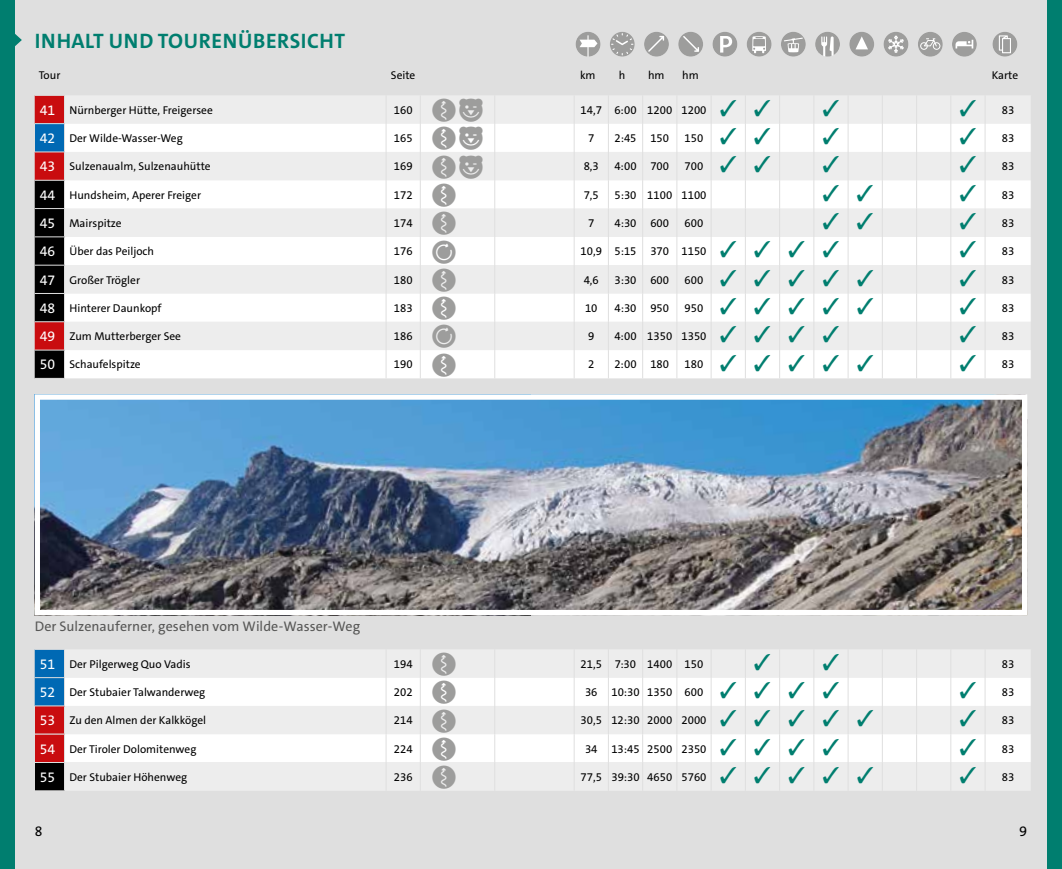
<style>
.page{position:relative;width:1062px;height:869px;background:#fff}
.page>*{position:absolute;margin:0;border:0;box-sizing:border-box;transform-origin:0 0}
.t1{font:23.1px "kompass wanderfuehrer icons";color:#9d9d9c}
.t2{font:700 21px "The Sans C4 s";letter-spacing:.025em;color:#007e6f}
.t3{font:14px "The Sans C4 s";letter-spacing:.005em;color:#575756}
.t4{font:14px "The Sans C4 s";color:#000}
.t5{font:11.38px "The Sans C4 s";color:#000}
.s1{font-size:14px;color:#fff}
.s2{color:#007e6f}
</style>
<div class="page">
<div style="left:0;top:0;width:531px;height:868px;background:#dfdfdf"></div>
<svg style="left:15px;top:34px;width:7px;height:12px"></svg>
<div style="left:0;top:0;width:15px;height:868px;background:#007e6f"></div>
<div style="left:65px;top:96px;width:466px;height:28px;background:#ededed"></div>
<svg style="left:65px;top:124px;width:466px;height:254px;fill:#fff"></svg>
<svg style="left:35px;top:95px;width:30px;height:283px;background:#42151d"></svg>
<svg style="left:385px;top:96px;width:1px;height:282px"></svg>
<svg style="left:420px;top:96px;width:1px;height:282px"></svg>
<svg style="left:494px;top:96px;width:1px;height:282px"></svg>
<img style="left:35px;top:394px;width:496px;height:221px">
<div style="left:531px;top:0;width:531px;height:868px;background:#dfdfdf"></div>
<div style="left:1047px;top:0;width:15px;height:868px;background:#007e6f"></div>
<div style="left:531px;top:96px;width:499px;height:28px;background:#ededed"></div>
<svg style="left:531px;top:124px;width:499px;height:254px;fill:#fff"></svg>
<svg style="left:574px;top:96px;width:1px;height:282px"></svg>
<svg style="left:608px;top:96px;width:1px;height:282px"></svg>
<svg style="left:642px;top:96px;width:1px;height:282px"></svg>
<svg style="left:676px;top:96px;width:1px;height:282px"></svg>
<svg style="left:710px;top:96px;width:1px;height:282px"></svg>
<svg style="left:745px;top:96px;width:1px;height:282px"></svg>
<svg style="left:779px;top:96px;width:1px;height:282px"></svg>
<svg style="left:813px;top:96px;width:1px;height:282px"></svg>
<svg style="left:882px;top:96px;width:1px;height:282px"></svg>
<svg style="left:916px;top:96px;width:1px;height:282px"></svg>
<svg style="left:950px;top:96px;width:1px;height:282px"></svg>
<svg style="left:984px;top:96px;width:1px;height:282px"></svg>
<svg style="left:1030px;top:123px;width:1px;height:255px"></svg>
<img style="left:531px;top:394px;width:496px;height:221px">
<svg style="left:992px;top:32px;width:25px;height:25px"></svg>
<svg style="left:952px;top:32px;width:24px;height:25px"></svg>
<svg style="left:918px;top:32px;width:24px;height:25px"></svg>
<svg style="left:883px;top:32px;width:25px;height:25px"></svg>
<svg style="left:849px;top:32px;width:25px;height:25px"></svg>
<svg style="left:815px;top:32px;width:25px;height:25px"></svg>
<svg style="left:781px;top:32px;width:24px;height:25px"></svg>
<svg style="left:746px;top:32px;width:25px;height:25px"></svg>
<svg style="left:712px;top:32px;width:25px;height:25px"></svg>
<svg style="left:678px;top:32px;width:25px;height:25px"></svg>
<svg style="left:644px;top:32px;width:25px;height:25px"></svg>
<svg style="left:610px;top:32px;width:24px;height:25px"></svg>
<svg style="left:575px;top:32px;width:25px;height:25px"></svg>
<svg style="left:432px;top:98px;width:23px;height:108px"></svg>
<svg style="left:432px;top:212px;width:23px;height:164px"></svg>
<svg style="left:823px;top:96px;width:50px;height:282px"></svg>
<svg style="left:35px;top:649px;width:996px;height:141px"></svg>
<h2 class="t2" style="left:35px;top:27px;width:312px">INHALT UND TOURENÜBERSICHT</h2>
<p class="t5" style="left:39px;top:68px;width:23px">Tour</p>
<p class="t5" style="left:391px;top:68px;width:26px">Seite</p>
<p class="t5" style="left:580px;top:68px;width:17px">km</p>
<p class="t5" style="left:619px;top:68px;width:8px">h</p>
<p class="t5" style="left:648px;top:68px;width:18px">hm</p>
<p class="t5" style="left:682px;top:68px;width:18px">hm</p>
<p class="t5" style="left:991px;top:68px;width:28px">Karte</p>
<p class="t5" style="left:40px;top:102px;width:175px"><span class="s1">41</span> Nürnberger Hütte, Freigersee</p>
<p class="t5" style="left:394px;top:102px;width:20px">160</p>
<h1 class="t1" style="left:459px;top:99px;width:25px">●</h1>
<p class="t5" style="left:580px;top:102px;width:192px">14,7 6:00 1200 1200 <span class="s2">✓</span> <span class="s2">✓</span></p>
<p class="t5" style="left:959px;top:102px;width:57px"><span class="s2">✓</span> 83</p>
<p class="t5" style="left:40px;top:131px;width:145px"><span class="s1">42</span> Der Wilde-Wasser-Weg</p>
<p class="t5" style="left:394px;top:131px;width:20px">165</p>
<h1 class="t1" style="left:459px;top:127px;width:25px">●</h1>
<p class="t5" style="left:588px;top:131px;width:8px">7</p>
<p class="t5" style="left:614px;top:131px;width:56px">2:45 150</p>
<p class="t5" style="left:684px;top:131px;width:88px">150 <span class="s2">✓</span> <span class="s2">✓</span></p>
<p class="t5" style="left:959px;top:131px;width:57px"><span class="s2">✓</span> 83</p>
<p class="t5" style="left:40px;top:159px;width:172px"><span class="s1">43</span> Sulzenaualm, Sulzenauhütte</p>
<p class="t5" style="left:394px;top:159px;width:20px">169</p>
<h1 class="t1" style="left:459px;top:155px;width:25px">●</h1>
<p class="t5" style="left:584px;top:159px;width:17px">8,3</p>
<p class="t5" style="left:614px;top:159px;width:56px">4:00 700</p>
<p class="t5" style="left:684px;top:159px;width:88px">700 <span class="s2">✓</span> <span class="s2">✓</span></p>
<p class="t5" style="left:959px;top:159px;width:57px"><span class="s2">✓</span> 83</p>
<p class="t5" style="left:40px;top:187px;width:163px"><span class="s1">44</span> Hundsheim, Aperer Freiger</p>
<p class="t5" style="left:394px;top:187px;width:20px">172</p>
<p class="t5" style="left:584px;top:187px;width:17px">7,5</p>
<p class="t5" style="left:614px;top:187px;width:93px">5:30 1100 1100</p>
<p class="t5" style="left:959px;top:187px;width:57px"><span class="s2">✓</span> 83</p>
<p class="t5" style="left:40px;top:216px;width:83px"><span class="s1">45</span> Mairspitze</p>
<p class="t5" style="left:394px;top:216px;width:20px">174</p>
<p class="t5" style="left:588px;top:216px;width:8px">7</p>
<p class="t5" style="left:614px;top:216px;width:56px">4:30 600</p>
<p class="t5" style="left:684px;top:216px;width:20px">600</p>
<p class="t5" style="left:959px;top:216px;width:57px"><span class="s2">✓</span> 83</p>
<p class="t5" style="left:40px;top:244px;width:116px"><span class="s1">46</span> Über das Peiljoch</p>
<p class="t5" style="left:394px;top:244px;width:20px">176</p>
<p class="t5" style="left:580px;top:244px;width:260px">10,9 5:15 370 1150 <span class="s2">✓</span> <span class="s2">✓</span> <span class="s2">✓</span> <span class="s2">✓</span></p>
<p class="t5" style="left:959px;top:244px;width:56px"><span class="s2">✓</span> 83</p>
<p class="t5" style="left:40px;top:272px;width:102px"><span class="s1">47</span> Großer Trögler</p>
<p class="t5" style="left:394px;top:272px;width:20px">180</p>
<p class="t5" style="left:584px;top:272px;width:17px">4,6</p>
<p class="t5" style="left:614px;top:272px;width:56px">3:30 600</p>
<p class="t5" style="left:684px;top:272px;width:191px">600 <span class="s2">✓✓✓✓✓</span></p>
<p class="t5" style="left:959px;top:272px;width:56px"><span class="s2">✓</span> 83</p>
<p class="t5" style="left:40px;top:300px;width:123px"><span class="s1">48</span> Hinterer Daunkopf</p>
<p class="t5" style="left:394px;top:300px;width:20px">183</p>
<p class="t5" style="left:585px;top:300px;width:14px">10</p>
<p class="t5" style="left:614px;top:300px;width:56px">4:30 950</p>
<p class="t5" style="left:684px;top:300px;width:191px">950 <span class="s2">✓✓✓✓✓</span></p>
<p class="t5" style="left:959px;top:300px;width:56px"><span class="s2">✓</span> 83</p>
<p class="t5" style="left:40px;top:329px;width:143px"><span class="s1">49</span> Zum Mutterberger See</p>
<p class="t5" style="left:394px;top:329px;width:20px">186</p>
<p class="t5" style="left:588px;top:329px;width:8px">9</p>
<p class="t5" style="left:614px;top:329px;width:227px">4:00 1350 1350 <span class="s2">✓</span> <span class="s2">✓</span> <span class="s2">✓</span> <span class="s2">✓</span></p>
<p class="t5" style="left:959px;top:329px;width:56px"><span class="s2">✓</span> 83</p>
<p class="t5" style="left:40px;top:357px;width:103px"><span class="s1">50</span> Schaufelspitze</p>
<p class="t5" style="left:394px;top:357px;width:20px">190</p>
<p class="t5" style="left:588px;top:357px;width:8px">2</p>
<p class="t5" style="left:614px;top:357px;width:56px">2:00 180</p>
<p class="t5" style="left:684px;top:357px;width:191px">180 <span class="s2">✓✓✓✓✓</span></p>
<p class="t5" style="left:959px;top:357px;width:56px"><span class="s2">✓</span> 83</p>
<p class="t3" style="left:35px;top:617px;width:327px">Der Sulzenauferner, gesehen vom Wilde-Wasser-Weg</p>
<p class="t5" style="left:40px;top:656px;width:152px"><span class="s1">51</span> Der Pilgerweg Quo Vadis</p>
<p class="t5" style="left:394px;top:656px;width:20px">194</p>
<p class="t5" style="left:580px;top:656px;width:124px">21,5 7:30 1400 150</p>
<p class="t5" style="left:1001px;top:656px;width:14px">83</p>
<p class="t5" style="left:40px;top:684px;width:167px"><span class="s1">52</span> Der Stubaier Talwanderweg</p>
<p class="t5" style="left:394px;top:684px;width:20px">202</p>
<p class="t5" style="left:585px;top:684px;width:256px">36 10:30 1350 600 <span class="s2">✓</span> <span class="s2">✓</span> <span class="s2">✓</span> <span class="s2">✓</span></p>
<p class="t5" style="left:959px;top:684px;width:56px"><span class="s2">✓</span> 83</p>
<p class="t5" style="left:40px;top:712px;width:168px"><span class="s1">53</span> Zu den Almen der Kalkkögel</p>
<p class="t5" style="left:394px;top:712px;width:20px">214</p>
<p class="t5" style="left:580px;top:712px;width:295px">30,5 12:30 2000 2000 <span class="s2">✓</span> <span class="s2">✓</span> <span class="s2">✓</span> <span class="s2">✓</span> <span class="s2">✓</span></p>
<p class="t5" style="left:959px;top:712px;width:56px"><span class="s2">✓</span> 83</p>
<p class="t5" style="left:40px;top:741px;width:158px"><span class="s1">54</span> Der Tiroler Dolomitenweg</p>
<p class="t5" style="left:394px;top:741px;width:20px">224</p>
<p class="t5" style="left:585px;top:741px;width:256px">34 13:45 2500 2350 <span class="s2">✓</span> <span class="s2">✓</span> <span class="s2">✓</span> <span class="s2">✓</span></p>
<p class="t5" style="left:959px;top:741px;width:56px"><span class="s2">✓</span> 83</p>
<p class="t5" style="left:40px;top:769px;width:149px"><span class="s1">55</span> Der Stubaier Höhenweg</p>
<p class="t5" style="left:394px;top:769px;width:20px">236</p>
<p class="t5" style="left:580px;top:769px;width:295px">77,5 39:30 4650 5760 <span class="s2">✓</span> <span class="s2">✓</span> <span class="s2">✓</span> <span class="s2">✓</span> <span class="s2">✓</span></p>
<p class="t5" style="left:959px;top:769px;width:56px"><span class="s2">✓</span> 83</p>
<p class="t4" style="left:35px;top:821px;width:9px">8</p>
<p class="t4" style="left:1019px;top:821px;width:10px">9</p>
</div>
